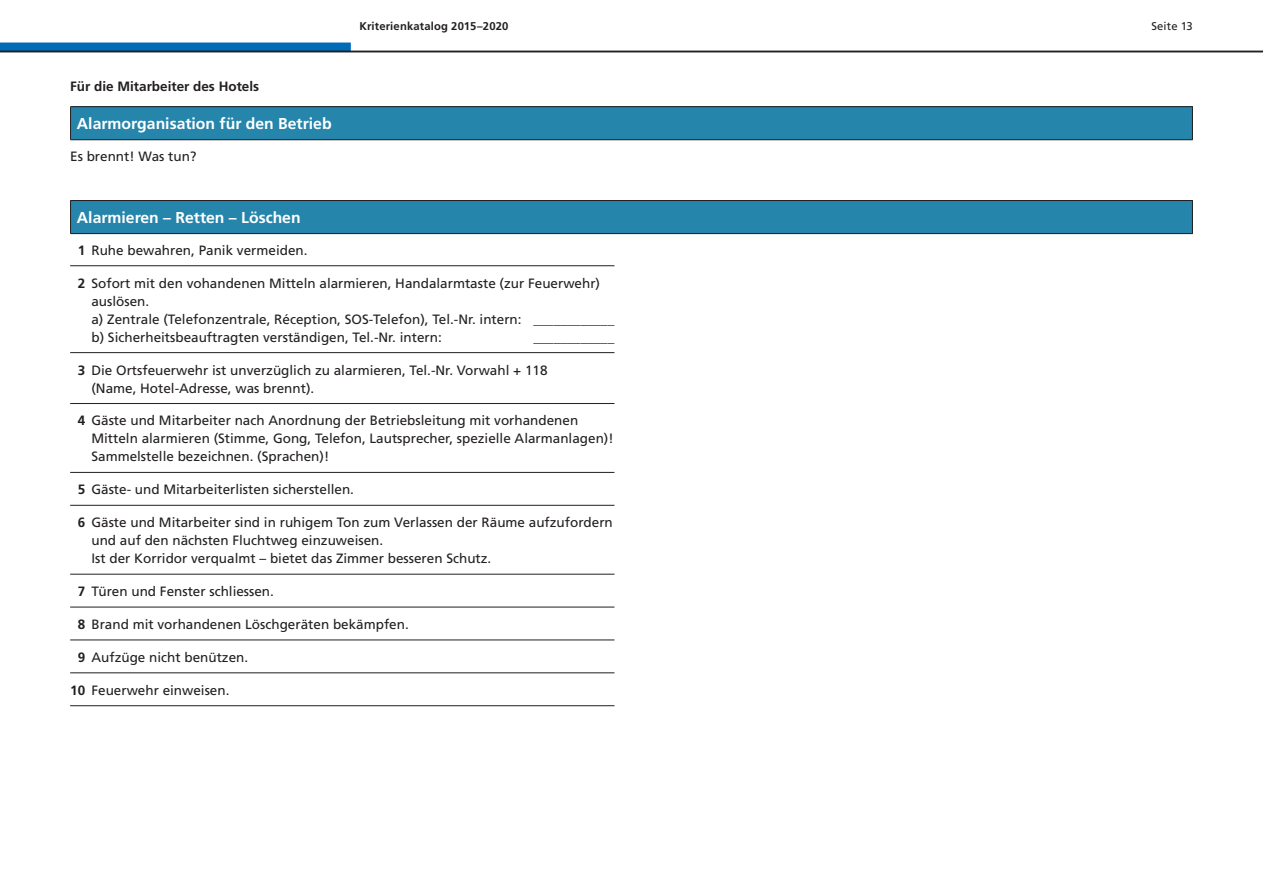
<style>
.page{position:relative;width:1263px;height:893px;background:#fff}
.page>*{position:absolute;margin:0;border:0;box-sizing:border-box;transform-origin:0 0}
.t1{font:700 15.75px "Frutiger LT Std";color:#fff}
.t2{font:13.5px/18px "Frutiger LT Std";color:#231f20}
.t3{font:700 13.5px "Frutiger LT Std";color:#231f20}
.t4{font:700 11.25px "Frutiger LT Std";letter-spacing:.015em;color:#231f20}
.t5{font:11.25px "Frutiger LT Std";letter-spacing:.015em;color:#231f20}
.s1{font-weight:700}
</style>
<div class="page">
<div style="left:0;top:43px;width:351px;height:9px;background:#006bb6"></div>
<hr style="left:0;top:51px;width:1263px;height:1px;background:#231f20">
<div style="left:71px;top:107px;width:1121px;height:33px;background:#2585ab"></div>
<hr style="left:70px;top:106px;width:1123px;height:1px;background:#231f20">
<hr style="left:70px;top:107px;width:1px;height:32px;background:#231f20">
<hr style="left:1192px;top:107px;width:1px;height:32px;background:#231f20">
<hr style="left:70px;top:139px;width:1123px;height:1px;background:#231f20">
<div style="left:71px;top:201px;width:1121px;height:33px;background:#2585ab"></div>
<hr style="left:70px;top:200px;width:1123px;height:1px;background:#231f20">
<hr style="left:70px;top:201px;width:1px;height:32px;background:#231f20">
<hr style="left:1192px;top:201px;width:1px;height:32px;background:#231f20">
<hr style="left:70px;top:233px;width:1123px;height:1px;background:#231f20">
<hr style="left:70px;top:265px;width:544px;height:1px;background:#231f20">
<hr style="left:70px;top:352px;width:544px;height:1px;background:#231f20">
<hr style="left:70px;top:403px;width:544px;height:1px;background:#231f20">
<hr style="left:70px;top:472px;width:544px;height:1px;background:#231f20">
<hr style="left:70px;top:505px;width:544px;height:1px;background:#231f20">
<hr style="left:70px;top:574px;width:544px;height:1px;background:#231f20">
<hr style="left:70px;top:607px;width:544px;height:1px;background:#231f20">
<hr style="left:70px;top:640px;width:544px;height:1px;background:#231f20">
<hr style="left:70px;top:672px;width:544px;height:1px;background:#231f20">
<hr style="left:70px;top:705px;width:544px;height:1px;background:#231f20">
<p class="t3" style="left:70px;top:78px;width:191px">Für die Mitarbeiter des Hotels</p>
<p class="t1" style="left:77px;top:114px;width:256px">Alarmorganisation für den Betrieb</p>
<p class="t2" style="left:70px;top:147px;width:128px">Es brennt! Was tun?</p>
<p class="t1" style="left:77px;top:208px;width:225px">Alarmieren – Retten – Löschen</p>
<p class="t4" style="left:359px;top:19px;width:151px">Kriterienkatalog 2015–2020</p>
<p class="t5" style="left:1151px;top:19px;width:43px">Seite 13</p>
<p class="t2" style="left:78px;top:241px;width:231px"><span class="s1">1</span> Ruhe bewahren, Panik vermeiden.</p>
<p class="t2" style="left:91px;top:274px;width:524px;text-indent:-14px"><span class="s1">2</span> Sofort mit den vohandenen Mitteln alarmieren, Handalarmtaste (zur Feuerwehr) auslösen.<br>a) Zentrale (Telefonzentrale, Réception, SOS-Telefon), Tel.-Nr. intern: ____________ b) Sicherheitsbeauftragten verständigen, Tel.-Nr. intern:</p>
<p class="t2" style="left:533px;top:328px;width:82px">____________</p>
<p class="t2" style="left:91px;top:361px;width:458px;text-indent:-14px"><span class="s1">3</span> Die Ortsfeuerwehr ist unverzüglich zu alarmieren, Tel.-Nr. Vorwahl + 118 (Name, Hotel-Adresse, was brennt).</p>
<p class="t2" style="left:91px;top:412px;width:524px;text-indent:-14px"><span class="s1">4</span> Gäste und Mitarbeiter nach Anordnung der Betriebsleitung mit vorhandenen<br>Mitteln alarmieren (Stimme, Gong, Telefon, Lautsprecher, spezielle Alarmanlagen)!<br>Sammelstelle bezeichnen. (Sprachen)!</p>
<p class="t2" style="left:78px;top:481px;width:278px"><span class="s1">5</span> Gäste- und Mitarbeiterlisten sicherstellen.</p>
<p class="t2" style="left:91px;top:513px;width:523px;text-indent:-14px"><span class="s1">6</span> Gäste und Mitarbeiter sind in ruhigem Ton zum Verlassen der Räume aufzufordern und auf den nächsten Fluchtweg einzuweisen.<br>Ist der Korridor verqualmt – bietet das Zimmer besseren Schutz.</p>
<p class="t2" style="left:78px;top:582px;width:198px"><span class="s1">7</span> Türen und Fenster schliessen.</p>
<p class="t2" style="left:78px;top:615px;width:333px"><span class="s1">8</span> Brand mit vorhandenen Löschgeräten bekämpfen.</p>
<p class="t2" style="left:78px;top:648px;width:172px"><span class="s1">9</span> Aufzüge nicht benützen.</p>
<p class="t2" style="left:70px;top:681px;width:161px"><span class="s1">10</span> Feuerwehr einweisen.</p>
</div>
